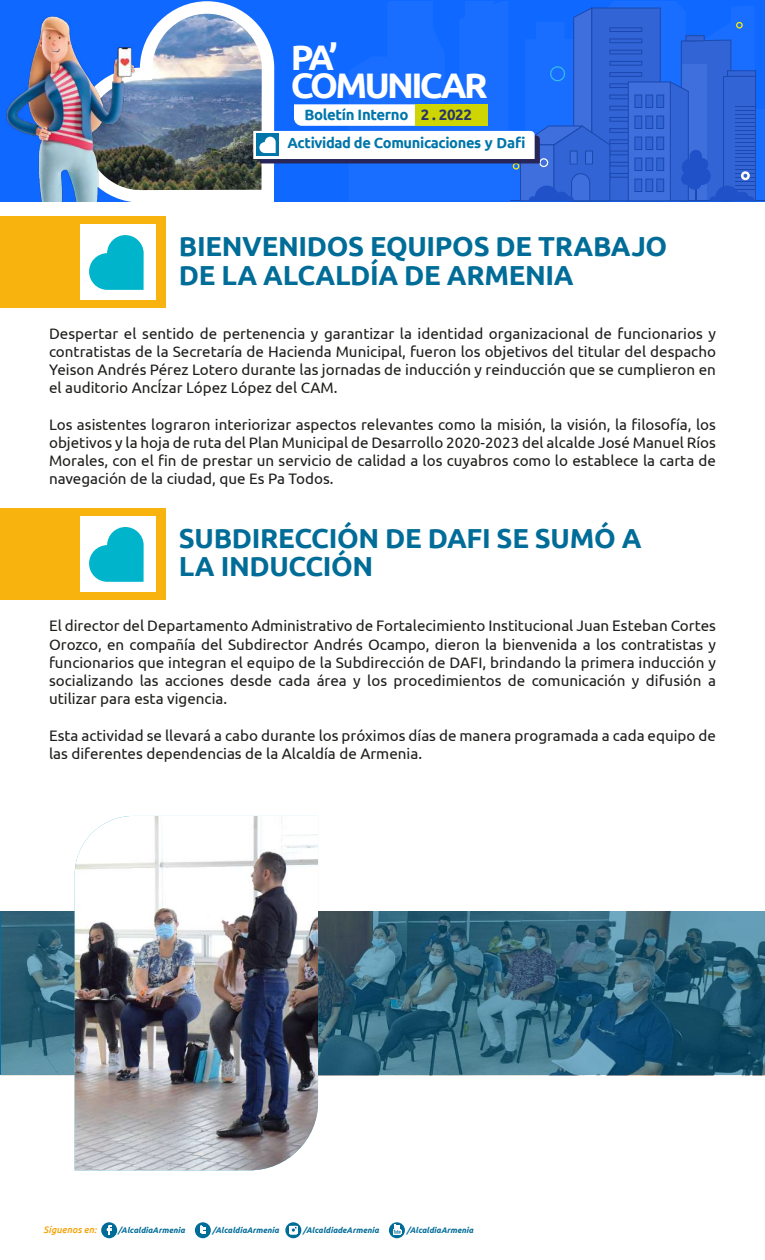
<style>
.page{position:relative;width:765px;height:1260px;background:#fff}
.page>*{position:absolute;margin:0;border:0;box-sizing:border-box;transform-origin:0 0}
.t1{font:700 35.5px/28px "Ubuntu";letter-spacing:-.075em;color:#fff}
.t2{font:700 27.5px/28.8px "Ubuntu";letter-spacing:-.01em;color:#006c98}
.t3{font:15.25px/18.2px "Ubuntu";color:#1d1d1b;text-align:justify}
.t4{font:700 15px "Ubuntu";letter-spacing:-.025em;color:#0076aa}
.t5{font:700 14.62px "Ubuntu";letter-spacing:-.025em;color:#0075a9}
.t6{font:italic 500 9.5px "Ubuntu";color:#f5a204}
.t7{font:italic 700 8.12px "Ubuntu";color:#006c98}
.s1{color:#263567}
</style>
<div class="page">
<svg style="left:389px;top:1222px;width:16px;height:16px"></svg>
<svg style="left:393px;top:1225px;width:8px;height:11px"></svg>
<svg style="left:101px;top:1222px;width:16px;height:16px"></svg>
<svg style="left:107px;top:1225px;width:4px;height:10px"></svg>
<div style="left:195px;top:1222px;width:16px;height:16px;background:#006c98;border-radius:50%"></div>
<svg style="left:200px;top:1226px;width:6px;height:8px"></svg>
<svg style="left:285px;top:1222px;width:16px;height:16px"></svg>
<div style="left:289px;top:1226px;width:8px;height:8px;background:#fff"></div>
<svg style="left:291px;top:1226px;width:6px;height:6px"></svg>
<img style="left:74px;top:1px;width:200px;height:201px">
<svg style="left:349px;top:1px;width:416px;height:199px;background:#136afe"></svg>
<hr style="left:510px;top:200px;width:255px;height:1px;background:#282658">
<svg style="left:253px;top:7px;width:503px;height:194px;background:#407be7"></svg>
<img style="left:0;top:6px;width:142px;height:195px">
<img style="left:2px;top:911px;width:763px;height:164px">
<img style="left:75px;top:816px;width:243px;height:354px">
<div style="left:0;top:217px;width:165px;height:91px;background:#f9b30e"></div>
<div style="left:80px;top:225px;width:76px;height:75px;background:#fff"></div>
<svg style="left:89px;top:235px;width:55px;height:55px"></svg>
<div style="left:0;top:509px;width:165px;height:91px;background:#f9b30e"></div>
<div style="left:80px;top:517px;width:76px;height:75px;background:#fff"></div>
<svg style="left:89px;top:527px;width:55px;height:55px"></svg>
<h1 class="t1" style="left:291px;top:43px;width:199px">PA’<br>COMUNICAR</h1>
<p class="t4" style="left:304px;top:105px;width:169px">Boletín Interno <span class="s1">2 . 2022</span></p>
<p class="t5" style="left:288px;top:134px;width:240px">Actividad de Comunicaciones y Dafi</p>
<h2 class="t2" style="left:179px;top:232px;width:490px">BIENVENIDOS EQUIPOS DE TRABAJO<br>DE LA ALCALDÍA DE ARMENIA</h2>
<p class="t3" style="left:49px;top:324px;width:668px">Despertar el sentido de pertenencia y garantizar la identidad organizacional de funcionarios y contratistas de la Secretaría de Hacienda Municipal, fueron los objetivos del titular del despacho Yeison Andrés Pérez Lotero durante las jornadas de inducción y reinducción que se cumplieron en el auditorio AncÍzar López López del CAM.</p>
<p class="t3" style="left:49px;top:415px;width:668px">Los asistentes lograron interiorizar aspectos relevantes como la misión, la visión, la filosofía, los objetivos y la hoja de ruta del Plan Municipal de Desarrollo 2020-2023 del alcalde José Manuel Ríos Morales, con el fin de prestar un servicio de calidad a los cuyabros como lo establece la carta de navegación de la ciudad, que Es Pa Todos.</p>
<h2 class="t2" style="left:179px;top:523px;width:464px">SUBDIRECCIÓN DE DAFI SE SUMÓ A<br>LA INDUCCIÓN</h2>
<p class="t3" style="left:49px;top:616px;width:668px">El director del Departamento Administrativo de Fortalecimiento Institucional Juan Esteban Cortes Orozco, en compañía del Subdirector Andrés Ocampo, dieron la bienvenida a los contratistas y funcionarios que integran el equipo de la Subdirección de DAFI, brindando la primera inducción y socializando las acciones desde cada área y los procedimientos de comunicación y difusión a utilizar para esta vigencia.</p>
<p class="t3" style="left:49px;top:726px;width:668px">Esta actividad se llevará a cabo durante los próximos días de manera programada a cada equipo de las diferentes dependencias de la Alcaldía de Armenia.</p>
<p class="t6" style="left:44px;top:1224px;width:54px">Síguenos en:</p>
<p class="t7" style="left:118px;top:1225px;width:68px">/AlcaldiaArmenia</p>
<p class="t7" style="left:213px;top:1225px;width:68px">/AlcaldiaArmenia</p>
<p class="t7" style="left:303px;top:1225px;width:77px">/AlcaldiadeArmenia</p>
<p class="t7" style="left:407px;top:1225px;width:68px">/AlcaldiaArmenia</p>
</div>
